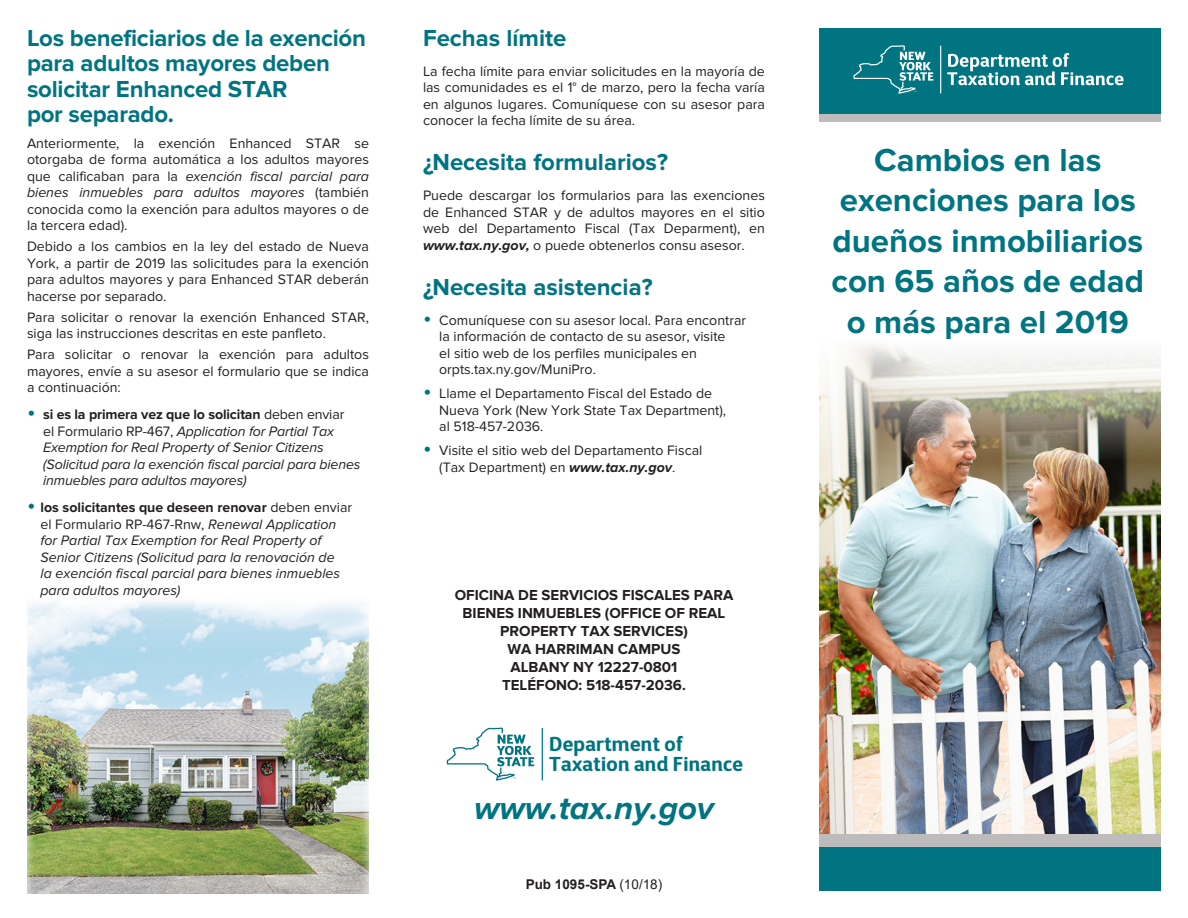
<style>
.page{position:relative;width:1188px;height:918px;background:#fff}
.page>*{position:absolute;margin:0;border:0;box-sizing:border-box;transform-origin:0 0}
.t1{font:700 33px/40.5px "Proxima Nova";color:#007481;text-align:center}
.t2{font:italic 700 33px "Proxima Nova";color:#007481}
.Header_01{font:700 24px/25.5px "Proxima Nova";letter-spacing:-.01em;color:#007481}
.t3{font:700 20.1px/20.1px "D Sari";letter-spacing:.015em;color:#007481}
.t4{font:700 15px/18px "Proxima Nova";color:#231f20;text-align:center}
.Body_Text_01{font:14.1px/16.5px "Proxima Nova";color:#231f20;text-align:justify}
.Body_Text_01-2{font:italic 14.1px/16.5px "Proxima Nova";color:#231f20}
.Bullets_01{font:14.1px/16.5px "Proxima Nova";color:#231f20}
.t5{font:700 13.5px "Arial";color:#231f20}
.s1{font-style:italic}
.s2{font-style:normal;font-size:24px;color:#007481}
.s3{font-weight:700;font-style:normal}
.s4{font-style:normal}
.s5{font-weight:700;font-style:italic}
.s6{font-size:24px;color:#007481}
.s7{font-weight:400}
</style>
<div class="page">
<img style="left:819px;top:572px;width:342px;height:262px">
<img style="left:27px;top:601px;width:342px;height:293px">
<div style="left:819px;top:846px;width:342px;height:45px;background:#007481"></div>
<div style="left:819px;top:28px;width:342px;height:86px;background:#007481"></div>
<svg style="left:947px;top:53px;width:177px;height:32px"></svg>
<hr style="left:940px;top:46px;width:1px;height:48px;background:#fff">
<svg style="left:854px;top:45px;width:79px;height:49px"></svg>
<div style="left:819px;top:114px;width:342px;height:8px;background:#bdbbbb"></div>
<div style="left:819px;top:834px;width:342px;height:13px;background:#bdbbbb"></div>
<img style="left:819px;top:344px;width:342px;height:228px">
<hr style="left:542px;top:728px;width:1px;height:52px;background:#007481">
<svg style="left:447px;top:727px;width:87px;height:54px"></svg>
<p class="Header_01" style="left:27px;top:26px;width:341px">Los beneficiarios de la exención para adultos mayores deben solicitar Enhanced STAR<br>por separado.</p>
<p class="Body_Text_01" style="left:27px;top:135px;width:344px">Anteriormente, la exención Enhanced STAR se otorgaba de forma automática a los adultos mayores que calificaban para la <span class="s1">exención fiscal parcial para bienes inmuebles para adultos mayores</span> (también conocida como la exención para adultos mayores o de la tercera edad).</p>
<p class="Body_Text_01" style="left:27px;top:239px;width:344px">Debido a los cambios en la ley del estado de Nueva York, a partir de 2019 las solicitudes para la exención para adultos mayores y para Enhanced STAR deberán hacerse por separado.</p>
<p class="Body_Text_01" style="left:27px;top:309px;width:344px">Para solicitar o renovar la exención Enhanced STAR, siga las instrucciones descritas en este panfleto.</p>
<p class="Body_Text_01" style="left:27px;top:347px;width:344px">Para solicitar o renovar la exención para adultos mayores, envíe a su asesor el formulario que se indica a continuación:</p>
<p class="Body_Text_01-2" style="left:43px;top:407px;width:319px;text-indent:-16px"><span class="s2">•</span> <span class="s3">si es la primera vez que lo solicitan</span> <span class="s4">deben enviar<br>el Formulario RP-467,</span> Application for Partial Tax Exemption for Real Property of Senior Citizens (Solicitud para la exención fiscal parcial para bienes inmuebles para adultos mayores)</p>
<p class="Body_Text_01-2" style="left:40px;top:500px;width:313px;text-indent:-14px"><span class="s2">•</span> <span class="s3">los solicitantes que deseen renovar</span> <span class="s4">deben enviar el Formulario RP-467-Rnw,</span> Renewal Application for Partial Tax Exemption for Real Property of Senior Citizens (Solicitud para la renovación de<br>la exención fiscal parcial para bienes inmuebles para adultos mayores)</p>
<p class="Header_01" style="left:423px;top:26px;width:145px">Fechas límite</p>
<p class="Body_Text_01" style="left:423px;top:63px;width:344px">La fecha límite para enviar solicitudes en la mayoría de las comunidades es el 1° de marzo, pero la fecha varía en algunos lugares. Comuníquese con su asesor para conocer la fecha límite de su área.</p>
<p class="Header_01" style="left:423px;top:150px;width:246px">¿Necesita formularios?</p>
<p class="Body_Text_01" style="left:423px;top:188px;width:344px">Puede descargar los formularios para las exenciones de Enhanced STAR y de adultos mayores en el sitio web del Departamento Fiscal (Tax Deparment), en <span class="s5">www.tax.ny.gov,</span> o puede obtenerlos consu asesor.</p>
<p class="Header_01" style="left:423px;top:275px;width:231px">¿Necesita asistencia?</p>
<p class="Bullets_01" style="left:439px;top:312px;width:309px;text-indent:-16px"><span class="s6">•</span> Comuníquese con su asesor local. Para encontrar la información de contacto de su asesor, visite<br>el sitio web de los perfiles municipales en orpts.tax.ny.gov/MuniPro.</p>
<p class="Bullets_01" style="left:439px;top:386px;width:289px;text-indent:-16px"><span class="s6">•</span> Llame el Departamento Fiscal del Estado de<br>Nueva York (New York State Tax Department), al 518-457-2036.</p>
<p class="Bullets_01" style="left:439px;top:443px;width:265px;text-indent:-16px"><span class="s6">•</span> Visite el sitio web del Departamento Fiscal (Tax Department) en <span class="s5">www.tax.ny.gov</span>.</p>
<p class="t4" style="left:455px;top:587px;width:280px">OFICINA DE SERVICIOS FISCALES PARA<br>BIENES INMUEBLES (OFFICE OF REAL<br>PROPERTY TAX SERVICES)</p>
<p class="t4" style="left:507px;top:641px;width:175px">WA HARRIMAN CAMPUS</p>
<p class="t4" style="left:511px;top:659px;width:168px">ALBANY NY 12227-0801</p>
<p class="t4" style="left:502px;top:677px;width:185px">TELÉFONO: 518-457-2036.</p>
<p class="t3" style="left:549px;top:734px;width:195px">Department of<br>Taxation and Finance</p>
<p class="t2" style="left:474px;top:790px;width:241px">www.tax.ny.gov</p>
<p class="t5" style="left:526px;top:875px;width:138px">Pub 1095-SPA <span class="s7">(10/18)</span></p>
<p class="t1" style="left:832px;top:140px;width:314px">Cambios en las exenciones para los dueños inmobiliarios con 65 años de edad o más para el 2019</p>
</div>
